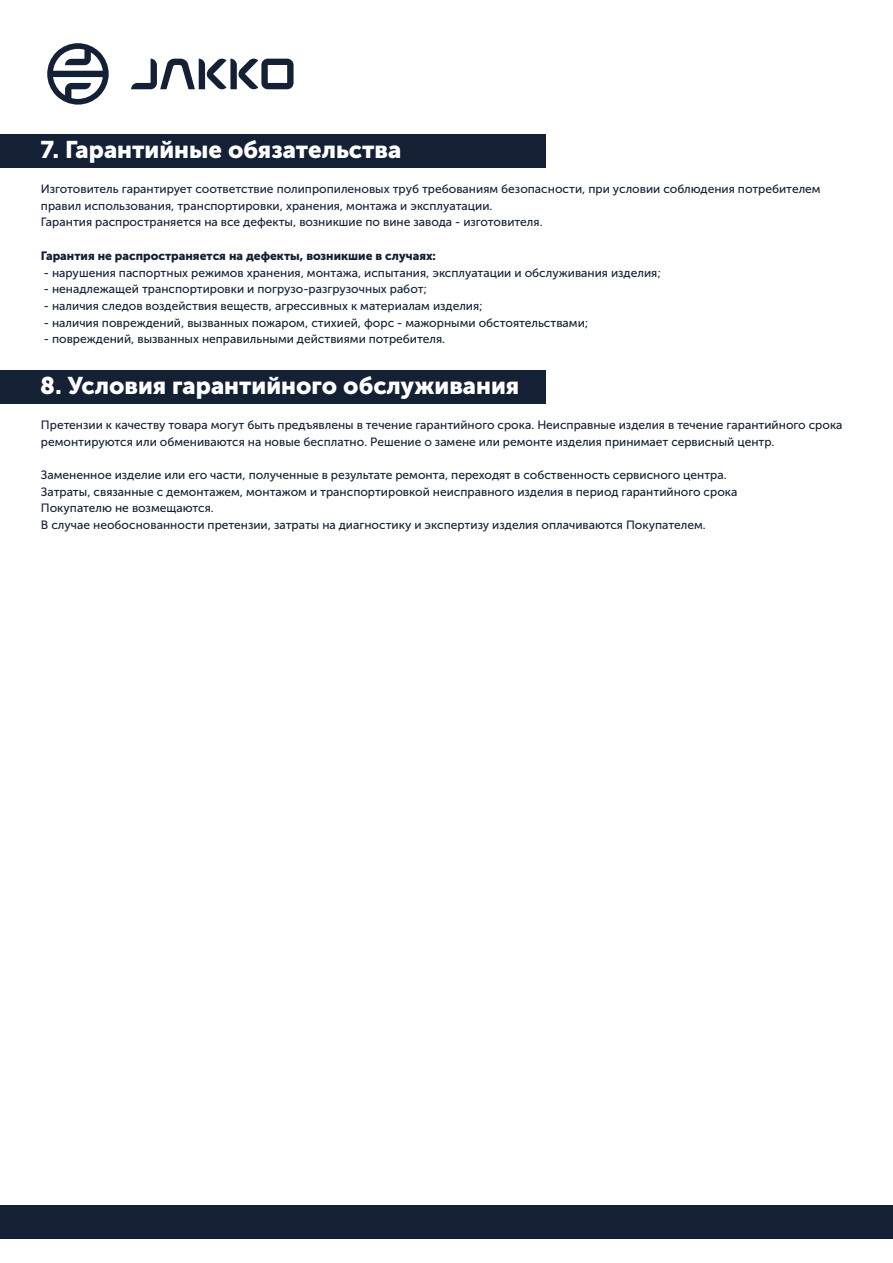
<style>
.page{position:relative;width:893px;height:1263px;background:#fff}
.page>*{position:absolute;margin:0;border:0;box-sizing:border-box;transform-origin:0 0}
.t1{font:24px "Museo Sans Cyrl 900";color:#fff}
.t2{font:12px/16.6px "Museo Sans Cyrl 500";color:#142034}
.t3{font:12px "Museo Sans Cyrl 900";color:#142034}
</style>
<div class="page">
<svg style="left:131px;top:58px;width:163px;height:32px"></svg>
<svg style="left:47px;top:43px;width:62px;height:62px"></svg>
<div style="left:0;top:1206px;width:893px;height:33px;background:#142034"></div>
<div style="left:0;top:135px;width:546px;height:33px;background:#142034"></div>
<div style="left:0;top:370px;width:546px;height:34px;background:#142034"></div>
<h1 class="t1" style="left:40px;top:140px;width:363px">7. Гарантийные обязательства</h1>
<p class="t2" style="left:41px;top:182px;width:781px">Изготовитель гарантирует соответствие полипропиленовых труб требованиям безопасности, при условии соблюдения потребителем правил использования, транспортировки, хранения, монтажа и эксплуатации.<br>Гарантия распространяется на все дефекты, возникшие по вине завода - изготовителя.</p>
<p class="t3" style="left:41px;top:251px;width:397px">Гарантия не распространяется на дефекты, возникшие в случаях:</p>
<p class="t2" style="left:44px;top:265px;width:618px">- нарушения паспортных режимов хранения, монтажа, испытания, эксплуатации и обслуживания изделия;</p>
<p class="t2" style="left:44px;top:282px;width:385px">- ненадлежащей транспортировки и погрузо-разгрузочных работ;</p>
<p class="t2" style="left:44px;top:299px;width:440px">- наличия следов воздействия веществ, агрессивных к материалам изделия;</p>
<p class="t2" style="left:44px;top:315px;width:546px">- наличия повреждений, вызванных пожаром, стихией, форс - мажорными обстоятельствами;</p>
<p class="t2" style="left:44px;top:332px;width:403px">- повреждений, вызванных неправильными действиями потребителя.</p>
<h1 class="t1" style="left:40px;top:376px;width:481px">8. Условия гарантийного обслуживания</h1>
<p class="t2" style="left:41px;top:418px;width:803px">Претензии к качеству товара могут быть предъявлены в течение гарантийного срока. Неисправные изделия в течение гарантийного срока ремонтируются или обмениваются на новые бесплатно. Решение о замене или ремонте изделия принимает сервисный центр.</p>
<p class="t2" style="left:41px;top:468px;width:698px">Замененное изделие или его части, полученные в результате ремонта, переходят в собственность сервисного центра.<br>Затраты, связанные с демонтажем, монтажом и транспортировкой неисправного изделия в период гарантийного срока Покупателю не возмещаются.<br>В случае необоснованности претензии, затраты на диагностику и экспертизу изделия оплачиваются Покупателем.</p>
</div>
